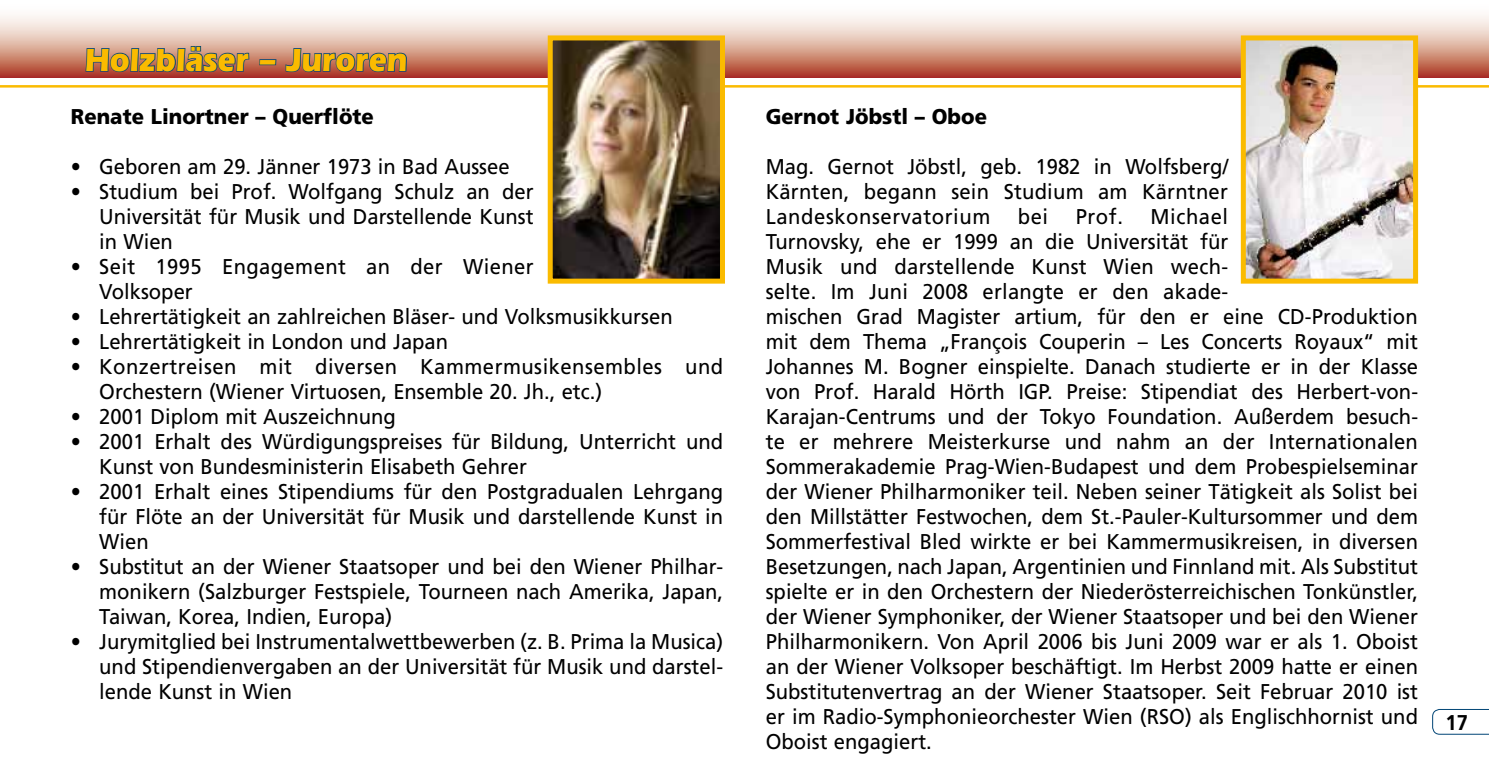
<style>
.page{position:relative;width:1489px;height:780px;background:#fff}
.page>*{position:absolute;margin:0;border:0;box-sizing:border-box;transform-origin:0 0}
.t1{font:700 33.25px "Eras IT Cby BT";color:#fabb00;scale:.95 1}
.t2{font:21.5px/25px "Frutiger";color:#000;text-align:justify;scale:.95 1}
.t3{font:21.5px/25px "Frutiger";letter-spacing:.02em;color:#000;scale:.95 1}
.t4{font:900 21.5px "Frutiger";color:#000;scale:.95 1}
.t5{font:700 21.5px "Frutiger";color:#000;scale:.95 1}
</style>
<div class="page">
<svg style="left:1432px;top:709px;width:56px;height:25px"></svg>
<svg style="left:0;top:15px;width:1488px;height:63px;background:#ddafa1"></svg>
<hr style="left:0;top:85px;width:1488px;height:3px;background:#fabb00">
<svg style="left:85px;top:15px;width:165px;height:73px"></svg>
<div style="left:259px;top:59px;width:17px;height:6px;border:2px solid #004576"></div>
<svg style="left:284px;top:47px;width:123px;height:26px;background:#95706b"></svg>
<img style="left:1246px;top:41px;width:165px;height:236px">
<div style="left:1240px;top:35px;width:177px;height:248px;border:5px solid #fabb00"></div>
<img style="left:553px;top:41px;width:166px;height:236px">
<div style="left:547px;top:35px;width:178px;height:248px;border:5px solid #fabb00"></div>
<h1 class="t1" style="left:85px;top:39px;width:341px">Holzbläser – Juroren</h1>
<p class="t4" style="left:71px;top:103px;width:320px">Renate Linortner – Querflöte</p>
<p class="t2" style="left:71px;top:154px;width:463px">• Geboren am 29. Jänner 1973 in Bad Aussee</p>
<p class="t2" style="left:99px;top:179px;width:458px;text-indent:-28px">• Studium bei Prof. Wolfgang Schulz an der Universität für Musik und Darstellende Kunst in Wien</p>
<p class="t3" style="left:99px;top:254px;width:459px;text-indent:-28px">• Seit 1995 Engagement an der Wiener<br>Volksoper</p>
<p class="t2" style="left:71px;top:304px;width:635px">• Lehrertätigkeit an zahlreichen Bläser- und Volksmusikkursen</p>
<p class="t2" style="left:71px;top:329px;width:399px">• Lehrertätigkeit in London und Japan</p>
<p class="t3" style="left:99px;top:354px;width:658px;text-indent:-28px">• Konzertreisen mit diversen Kammermusikensembles und<br>Orchestern (Wiener Virtuosen, Ensemble 20. Jh., etc.)</p>
<p class="t2" style="left:71px;top:404px;width:343px">• 2001 Diplom mit Auszeichnung</p>
<p class="t2" style="left:99px;top:429px;width:658px;text-indent:-28px">• 2001 Erhalt des Würdigungspreises für Bildung, Unterricht und<br>Kunst von Bundesministerin Elisabeth Gehrer</p>
<p class="t2" style="left:99px;top:479px;width:658px;text-indent:-28px">• 2001 Erhalt eines Stipendiums für den Postgradualen Lehrgang für Flöte an der Universität für Musik und darstellende Kunst in Wien</p>
<p class="t2" style="left:99px;top:554px;width:658px;text-indent:-28px">• Substitut an der Wiener Staatsoper und bei den Wiener Philhar&shy;monikern (Salzburger Festspiele, Tourneen nach Amerika, Japan, Taiwan, Korea, Indien, Europa)</p>
<p class="t2" style="left:99px;top:629px;width:658px;text-indent:-28px">• Jurymitglied bei Instrumentalwettbewerben (z. B. Prima la Musica) und Stipendienvergaben an der Universität für Musik und darstel&shy;lende Kunst in Wien</p>
<p class="t4" style="left:765px;top:103px;width:234px">Gernot Jöbstl – Oboe</p>
<p class="t2" style="left:765px;top:154px;width:488px">Mag. Gernot Jöbstl, geb. 1982 in Wolfsberg/ Kärnten, begann sein Studium am Kärntner Landeskonservatorium</p>
<p class="t2" style="left:1017px;top:204px;width:33px">bei</p>
<p class="t2" style="left:1075px;top:204px;width:48px">Prof.</p>
<p class="t2" style="left:765px;top:204px;width:688px;text-align:left;text-indent:385px">Michael<br>Turnovsky, ehe er 1999 an die Universität für<br>Musik und darstellende Kunst Wien wech-<br>selte. Im Juni 2008 erlangte er den akade-<br>mischen Grad Magister artium, für den er eine CD-Produktion mit dem Thema „François Couperin – Les Concerts Royaux“ mit Johannes M. Bogner einspielte. Danach studierte er in der Klasse von Prof. Harald Hörth IGP. Preise: Stipendiat des Herbert-von-Karajan-Centrums und der Tokyo Foundation. Außerdem besuch&shy;te er mehrere Meisterkurse und nahm an der Internationalen Sommerakademie Prag-Wien-Budapest und dem Probespielseminar der Wiener Philharmoniker teil. Neben seiner Tätigkeit als Solist bei den Millstätter Festwochen, dem St.-Pauler-Kultursommer und dem Sommerfestival Bled wirkte er bei Kammermusikreisen, in diversen Besetzungen, nach Japan, Argentinien und Finnland mit. Als Substitut spielte er in den Orchestern der Niederösterreichischen Tonkünstler, der Wiener Symphoniker, der Wiener Staatsoper und bei den Wiener Philharmonikern. Von April 2006 bis Juni 2009 war er als 1. Oboist an der Wiener Volksoper beschäftigt. Im Herbst 2009 hatte er einen Substitutenvertrag an der Wiener Staatsoper. Seit Februar 2010 ist er im Radio-Symphonieorchester Wien (RSO) als Englischhornist und Oboist engagiert.</p>
<p class="t5" style="left:1445px;top:709px;width:25px">17</p>
</div>
